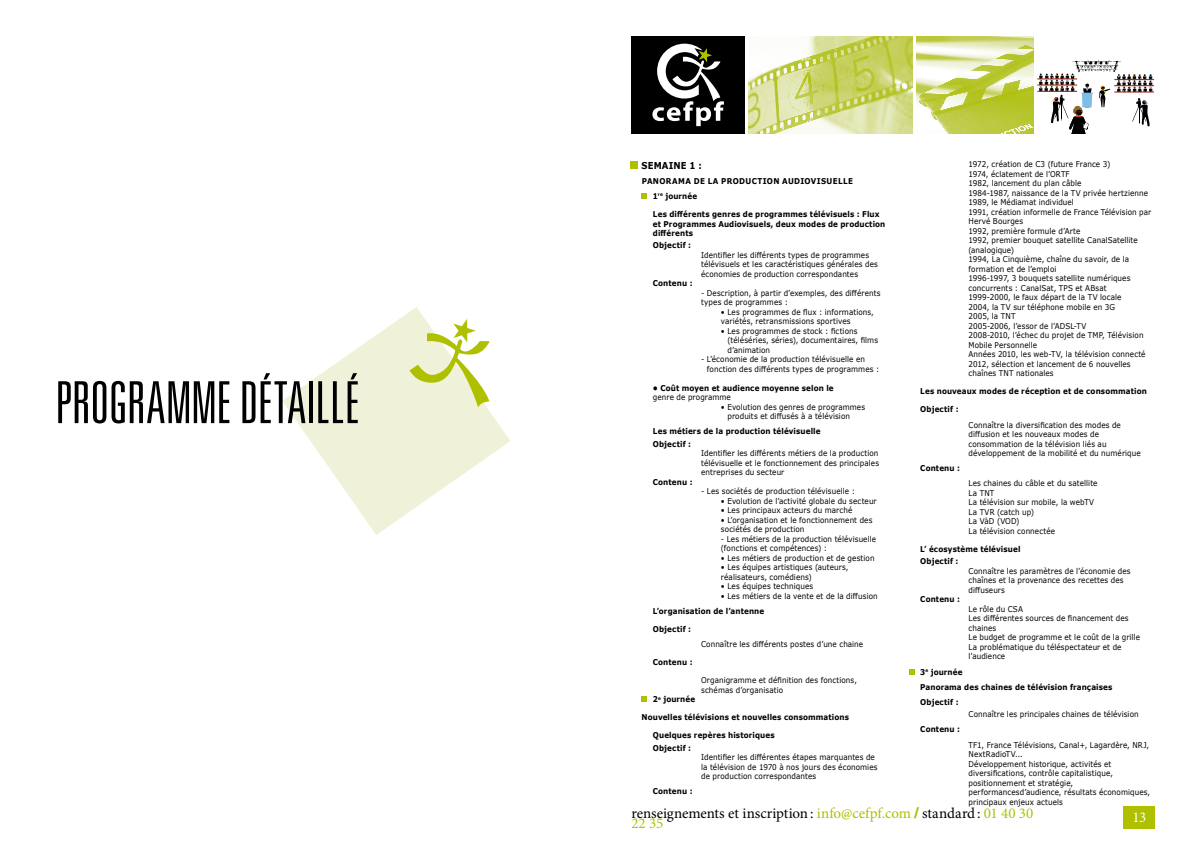
<style>
.page{position:relative;width:1191px;height:842px;background:#fff}
.page>*{position:absolute;margin:0;border:0;box-sizing:border-box;transform-origin:0 0}
.t1{font:300 ultra-condensed 58px "Univers LT Std";letter-spacing:-.01em;color:#000}
.t2{font:15px "Minion Pro";color:#000}
.t3{font:15px "Minion Pro";color:#aec000}
.t4{font:15px "Minion Pro";color:#fff}
.t5{font:700 9.5px "Verdana";letter-spacing:.01em;color:#000;scale:.9 1}
.t6{font:8px/9.5px "Verdana";letter-spacing:.015em;color:#000;scale:.9 1}
.t7{font:700 8px/12.3px "Verdana";letter-spacing:.015em;color:#000;scale:.9 1}
.t8{font:700 8px/15.2px "Verdana";letter-spacing:.05em;color:#000;scale:.9 1}
.s1{color:#aec000}
.s2{font-family:"Univers LT Std";font-weight:900;color:#aec000}
</style>
<div class="page">
<div style="left:1123px;top:806px;width:32px;height:23px;background:#aec000"></div>
<img style="left:748px;top:36px;width:286px;height:98px">
<div style="left:631px;top:36px;width:114px;height:98px;background:#000"></div>
<svg style="left:652px;top:44px;width:72px;height:82px"></svg>
<hr style="left:1114px;top:85px;width:40px;height:1px;background:#9d1915">
<hr style="left:1114px;top:92px;width:40px;height:1px;background:#9d1915">
<hr style="left:1114px;top:79px;width:40px;height:1px;background:#9d1915">
<hr style="left:1037px;top:85px;width:40px;height:1px;background:#9d1915">
<hr style="left:1037px;top:91px;width:40px;height:1px;background:#9d1915">
<hr style="left:1037px;top:79px;width:40px;height:1px;background:#9d1915">
<svg style="left:1039px;top:60px;width:113px;height:74px"></svg>
<svg style="left:283px;top:307px;width:227px;height:228px;fill:#f0f2da"></svg>
<svg style="left:409px;top:319px;width:80px;height:88px"></svg>
<div style="left:630px;top:162px;width:7px;height:7px;background:#aec000"></div>
<svg style="left:641px;top:193px;width:6px;height:6px"></svg>
<svg style="left:641px;top:697px;width:6px;height:5px"></svg>
<svg style="left:909px;top:669px;width:5px;height:5px"></svg>
<h1 class="t1" style="left:55px;top:372px;width:306px">PROGRAMME DÉTAILLÉ</h1>
<p class="t6" style="left:968px;top:160px;width:204px">1972, création de C3 (future France 3)<br>1974, éclatement de l’ORTF<br>1982, lancement du plan câble<br>1984-1987, naissance de la TV privée hertzienne 1989, le Médiamat individuel<br>1991, création informelle de France Télévision par Hervé Bourges<br>1992, première formule d’Arte<br>1992, premier bouquet satellite CanalSatellite (analogique)<br>1994, La Cinquième, chaîne du savoir, de la formation et de l’emploi<br>1996-1997, 3 bouquets satellite numériques concurrents : CanalSat, TPS et ABsat<br>1999-2000, le faux départ de la TV locale<br>2004, la TV sur téléphone mobile en 3G<br>2005, la TNT<br>2005-2006, l’essor de l’ADSL-TV<br>2008-2010, l’échec du projet de TMP, Télévision Mobile Personnelle<br>Années 2010, les web-TV, la télévision connecté 2012, sélection et lancement de 6 nouvelles chaînes TNT nationales</p>
<p class="t7" style="left:920px;top:385px;width:253px">Les nouveaux modes de réception et de consommation</p>
<p class="t7" style="left:920px;top:403px;width:44px">Objectif :</p>
<p class="t6" style="left:968px;top:420px;width:193px">Connaître la diversification des modes de diffusion et les nouveaux modes de consommation de la télévision liés au développement de la mobilité et du numérique</p>
<p class="t7" style="left:920px;top:462px;width:46px">Contenu :</p>
<p class="t6" style="left:968px;top:479px;width:145px">Les chaines du câble et du satellite<br>La TNT<br>La télévision sur mobile, la webTV<br>La TVR (catch up)<br>La VàD (VOD)<br>La télévision connectée</p>
<p class="t7" style="left:920px;top:543px;width:113px">L’ écosystème télévisuel<br>Objectif :</p>
<p class="t6" style="left:968px;top:566px;width:182px">Connaître les paramètres de l’économie des chaînes et la provenance des recettes des diffuseurs</p>
<p class="t7" style="left:920px;top:593px;width:46px">Contenu :</p>
<p class="t6" style="left:968px;top:604px;width:192px">Le rôle du CSA<br>Les différentes sources de financement des chaines<br>Le budget de programme et le coût de la grille<br>La problématique du téléspectateur et de l’audience</p>
<p class="t7" style="left:920px;top:664px;width:215px;line-height:15.2px">3<sup>e</sup> journée<br>Panorama des chaines de télévision françaises<br>Objectif :</p>
<p class="t6" style="left:968px;top:709px;width:191px">Connaître les principales chaines de télévision</p>
<p class="t7" style="left:920px;top:723px;width:46px">Contenu :</p>
<p class="t6" style="left:968px;top:740px;width:203px">TF1, France Télévisions, Canal+, Lagardère, NRJ, NextRadioTV...<br>Développement historique, activités et diversifications, contrôle capitalistique, positionnement et stratégie, performancesd’audience, résultats économiques, principaux enjeux actuels</p>
<p class="t5" style="left:641px;top:158px;width:69px">SEMAINE 1 :</p>
<p class="t8" style="left:653px;top:173px;width:224px;text-indent:-11px">PANORAMA DE LA PRODUCTION AUDIOVISUELLE<br>1<sup>re</sup> journée</p>
<p class="t7" style="left:653px;top:209px;width:260px;line-height:9.5px">Les différents genres de programmes télévisuels : Flux et Programmes Audiovisuels, deux modes de production différents</p>
<p class="t7" style="left:653px;top:239px;width:44px">Objectif :</p>
<p class="t6" style="left:701px;top:250px;width:198px">Identifier les différents types de programmes télévisuels et les caractéristiques générales des économies de production correspondantes</p>
<p class="t7" style="left:653px;top:277px;width:46px">Contenu :</p>
<p class="t6" style="left:701px;top:288px;width:201px">- Description, à partir d’exemples, des différents types de programmes :</p>
<p class="t6" style="left:721px;top:307px;width:171px">• Les programmes de flux : informations, variétés, retransmissions sportives</p>
<p class="t6" style="left:727px;top:326px;width:169px;text-indent:-6px">• Les programmes de stock : fictions (téléséries, séries), documentaires, films d’animation</p>
<p class="t6" style="left:707px;top:355px;width:193px;text-indent:-6px">- L’économie de la production télévisuelle en fonction des différents types de programmes :</p>
<p class="t7" style="left:653px;top:382px;width:202px">• Coût moyen et audience moyenne selon le</p>
<p class="t6" style="left:653px;top:393px;width:88px">genre de programme</p>
<p class="t6" style="left:727px;top:402px;width:154px;text-indent:-6px">• Evolution des genres de programmes produits et diffusés à a télévision</p>
<p class="t7" style="left:653px;top:425px;width:188px">Les métiers de la production télévisuelle<br>Objectif :</p>
<p class="t6" style="left:701px;top:449px;width:199px;text-align:justify">Identifier les différents métiers de la production télévisuelle et le fonctionnement des principales entreprises du secteur</p>
<p class="t7" style="left:653px;top:476px;width:46px">Contenu :</p>
<p class="t6" style="left:701px;top:487px;width:172px">- Les sociétés de production télévisuelle :</p>
<p class="t6" style="left:721px;top:496px;width:174px">• Evolution de l’activité globale du secteur</p>
<p class="t6" style="left:721px;top:505px;width:147px">• Les principaux acteurs du marché</p>
<p class="t6" style="left:721px;top:515px;width:170px">• L’organisation et le fonctionnement des sociétés de production</p>
<p class="t6" style="left:721px;top:534px;width:174px">- Les métiers de la production télévisuelle (fonctions et compétences) :</p>
<p class="t6" style="left:721px;top:553px;width:172px">• Les métiers de production et de gestion</p>
<p class="t6" style="left:721px;top:562px;width:143px">• Les équipes artistiques (auteurs, réalisateurs, comédiens)</p>
<p class="t6" style="left:721px;top:581px;width:104px">• Les équipes techniques</p>
<p class="t6" style="left:721px;top:591px;width:176px">• Les métiers de la vente et de la diffusion</p>
<p class="t7" style="left:653px;top:605px;width:125px">L’organisation de l’antenne</p>
<p class="t7" style="left:653px;top:623px;width:44px">Objectif :</p>
<p class="t6" style="left:701px;top:639px;width:182px">Connaître les différents postes d’une chaine</p>
<p class="t7" style="left:653px;top:656px;width:46px">Contenu :</p>
<p class="t6" style="left:701px;top:675px;width:175px">Organigramme et définition des fonctions, schémas d’organisatio</p>
<p class="t7" style="left:653px;top:693px;width:48px">2<sup>e</sup> journée</p>
<p class="t7" style="left:641px;top:711px;width:232px">Nouvelles télévisions et nouvelles consommations</p>
<p class="t7" style="left:653px;top:729px;width:137px">Quelques repères historiques<br>Objectif :</p>
<p class="t6" style="left:701px;top:752px;width:197px">Identifier les différentes étapes marquantes de la télévision de 1970 à nos jours des économies de production correspondantes</p>
<p class="t7" style="left:653px;top:785px;width:46px">Contenu :</p>
<h2 class="t2" style="left:631px;top:803px;width:403px">renseignements et inscription: <span class="s1">info@cefpf.com</span> <span class="s2">/</span> standard: <span class="s1">01 40 30</span></h2>
<h2 class="t3" style="left:631px;top:813px;width:33px">22 35</h2>
<h2 class="t4" style="left:1132px;top:807px;width:15px">13</h2>
</div>
